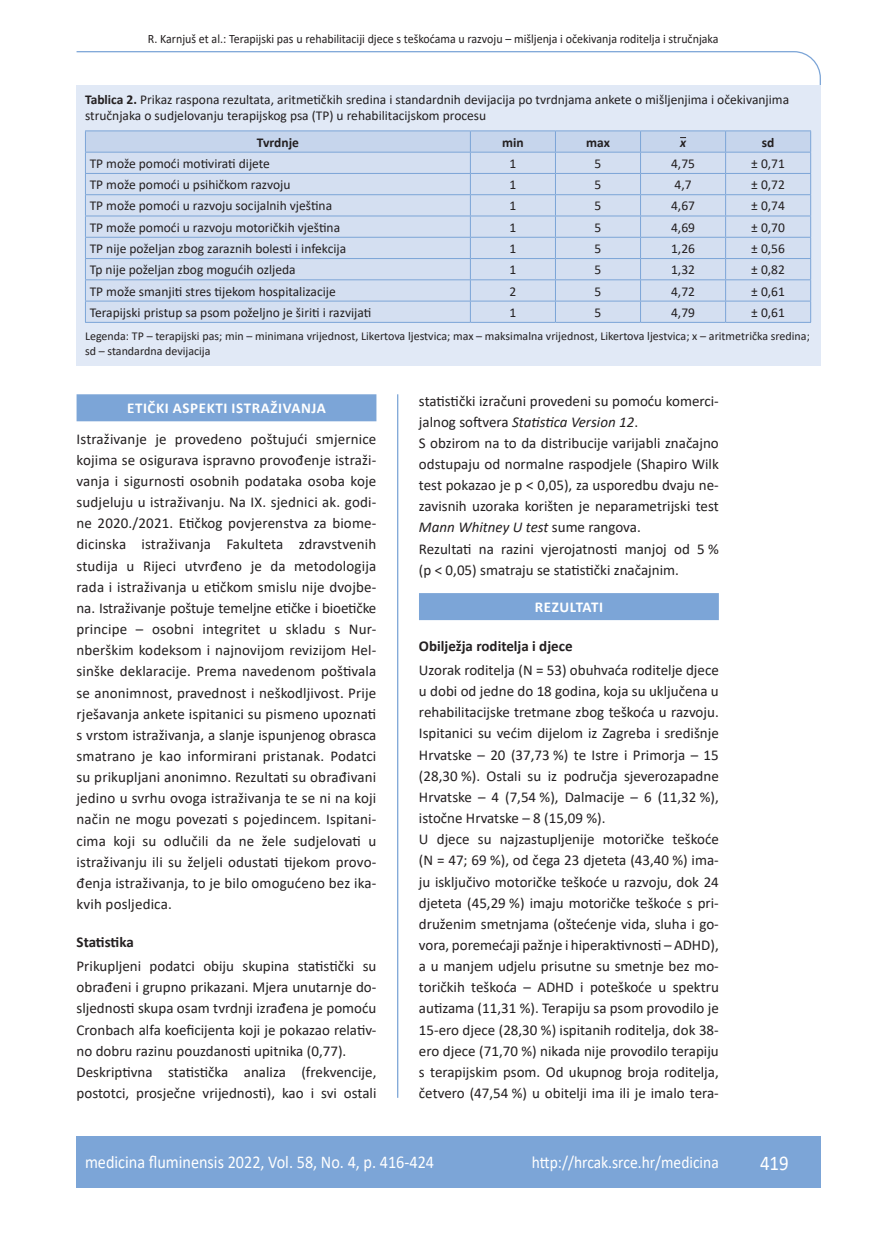
<style>
.page{position:relative;width:872px;height:1234px;background:#fff}
.page>*{position:absolute;margin:0;border:0;box-sizing:border-box;transform-origin:0 0}
.t1{font:21px "Calibri";color:#fff;scale:.9 1}
.t2{font:18px "Calibri";color:#fff;scale:.9 1}
.t3{font:17.25px "Calibri";color:#fff;scale:.9 1}
.t4{font:15px/21.1px "Calibri";color:#231f20}
.t5{font:700 15px "Calibri";letter-spacing:.04em;color:#fff}
.t6{font:700 15px "Calibri";color:#231f20}
.t7{font:13.5px/16.5px "Calibri";color:#231f20}
.t8{font:700 13.5px "Calibri";color:#231f20}
.t9{font:italic 700 13.5px "Calibri";color:#231f20;scale:.96 1}
.t10{font:12.75px "Calibri";color:#231f20;scale:.94 1}
.t11{font:12px/15px "Calibri";color:#231f20}
.s1{font-weight:700}
.s2{font-style:italic}
</style>
<div class="page">
<svg style="left:76px;top:51px;width:745px;height:275px"></svg>
<hr style="left:397px;top:394px;width:1px;height:703px;background:#7ca5d7">
<div style="left:77px;top:1135px;width:744px;height:51px;background:#7ca5d7"></div>
<div style="left:77px;top:394px;width:299px;height:27px;background:#7ca5d7"></div>
<div style="left:419px;top:593px;width:300px;height:27px;background:#7ca5d7"></div>
<div style="left:77px;top:85px;width:744px;height:280px;background:#e1e9f6"></div>
<hr style="left:85px;top:130px;width:385px;height:1px;background:#7ca5d7">
<hr style="left:470px;top:130px;width:85px;height:1px;background:#7ca5d7">
<hr style="left:555px;top:130px;width:85px;height:1px;background:#7ca5d7">
<hr style="left:640px;top:130px;width:85px;height:1px;background:#7ca5d7">
<hr style="left:725px;top:130px;width:86px;height:1px;background:#7ca5d7">
<hr style="left:85px;top:322px;width:385px;height:1px;background:#7ca5d7">
<hr style="left:470px;top:322px;width:85px;height:1px;background:#7ca5d7">
<hr style="left:555px;top:322px;width:85px;height:1px;background:#7ca5d7">
<hr style="left:640px;top:322px;width:85px;height:1px;background:#7ca5d7">
<hr style="left:725px;top:322px;width:86px;height:1px;background:#7ca5d7">
<svg style="left:85px;top:131px;width:726px;height:191px"></svg>
<p class="t10" style="left:148px;top:29px;width:608px">R. Karnjuš et al.: Terapijski pas u rehabilitaciji djece s teškoćama u razvoju – mišljenja i očekivanja roditelja i stručnjaka</p>
<p class="t7" style="left:85px;top:91px;width:705px"><span class="s1">Tablica 2.</span> Prikaz raspona rezultata, aritmetičkih sredina i standardnih devijacija po tvrdnjama ankete o mišljenjima i očekivanjima stručnjaka o sudjelovanju terapijskog psa (TP) u rehabilitacijskom procesu</p>
<p class="t8" style="left:257px;top:132px;width:44px">Tvrdnje</p>
<p class="t8" style="left:502px;top:132px;width:23px">min</p>
<p class="t8" style="left:586px;top:132px;width:25px">max</p>
<p class="t9" style="left:680px;top:132px;width:8px">x</p>
<p class="t8" style="left:762px;top:132px;width:14px">sd</p>
<p class="t7" style="left:90px;top:155px;width:182px">TP može pomoći motivirati dijete</p>
<p class="t7" style="left:509px;top:155px;width:8px">1</p>
<p class="t7" style="left:594px;top:155px;width:8px">5</p>
<p class="t7" style="left:671px;top:155px;width:25px">4,75</p>
<p class="t7" style="left:751px;top:155px;width:35px">± 0,71</p>
<p class="t7" style="left:90px;top:176px;width:202px">TP može pomoći u psihičkom razvoju</p>
<p class="t7" style="left:509px;top:176px;width:8px">1</p>
<p class="t7" style="left:594px;top:176px;width:8px">5</p>
<p class="t7" style="left:674px;top:176px;width:19px">4,7</p>
<p class="t7" style="left:751px;top:176px;width:35px">± 0,72</p>
<p class="t7" style="left:90px;top:197px;width:244px">TP može pomoći u razvoju socijalnih vještina</p>
<p class="t7" style="left:509px;top:197px;width:8px">1</p>
<p class="t7" style="left:594px;top:197px;width:8px">5</p>
<p class="t7" style="left:671px;top:197px;width:25px">4,67</p>
<p class="t7" style="left:751px;top:197px;width:35px">± 0,74</p>
<p class="t7" style="left:90px;top:218px;width:252px">TP može pomoći u razvoju motoričkih vještina</p>
<p class="t7" style="left:509px;top:218px;width:8px">1</p>
<p class="t7" style="left:594px;top:218px;width:8px">5</p>
<p class="t7" style="left:671px;top:218px;width:25px">4,69</p>
<p class="t7" style="left:751px;top:218px;width:35px">± 0,70</p>
<p class="t7" style="left:90px;top:240px;width:258px">TP nije poželjan zbog zaraznih bolesti i infekcija</p>
<p class="t7" style="left:509px;top:240px;width:8px">1</p>
<p class="t7" style="left:594px;top:240px;width:8px">5</p>
<p class="t7" style="left:671px;top:240px;width:25px">1,26</p>
<p class="t7" style="left:751px;top:240px;width:35px">± 0,56</p>
<p class="t7" style="left:90px;top:261px;width:207px">Tp nije poželjan zbog mogućih ozljeda</p>
<p class="t7" style="left:509px;top:261px;width:8px">1</p>
<p class="t7" style="left:594px;top:261px;width:8px">5</p>
<p class="t7" style="left:671px;top:261px;width:25px">1,32</p>
<p class="t7" style="left:751px;top:261px;width:35px">± 0,82</p>
<p class="t7" style="left:90px;top:282px;width:248px">TP može smanjiti stres tijekom hospitalizacije</p>
<p class="t7" style="left:509px;top:282px;width:8px">2</p>
<p class="t7" style="left:594px;top:282px;width:8px">5</p>
<p class="t7" style="left:671px;top:282px;width:25px">4,72</p>
<p class="t7" style="left:751px;top:282px;width:35px">± 0,61</p>
<p class="t7" style="left:90px;top:304px;width:283px">Terapijski pristup sa psom poželjno je širiti i razvijati</p>
<p class="t7" style="left:509px;top:304px;width:8px">1</p>
<p class="t7" style="left:594px;top:304px;width:8px">5</p>
<p class="t7" style="left:671px;top:304px;width:25px">4,79</p>
<p class="t7" style="left:751px;top:304px;width:35px">± 0,61</p>
<p class="t11" style="left:85px;top:328px;width:726px">Legenda: TP – terapijski pas; min – minimana vrijednost, Likertova ljestvica; max – maksimalna vrijednost, Likertova ljestvica; x – aritmetrička sredina; sd – standardna devijacija</p>
<p class="t5" style="left:127px;top:397px;width:55px">Etički aspekti</p>
<p class="t5" style="left:231px;top:397px;width:56px">istraživan</p>
<p class="t5" style="left:311px;top:397px;width:14px">ja</p>
<p class="t4" style="left:77px;top:427px;width:301px;text-align:justify">Istraživanje je provedeno poštujući smjernice kojima se osigurava ispravno provođenje istraži&shy;vanja i sigurnosti osobnih podataka osoba koje sudjeluju u istraživanju. Na IX. sjednici ak. godi&shy;ne 2020./2021. Etičkog povjerenstva za biome&shy;dicinska istraživanja Fakulteta zdravstvenih studija u Rijeci utvrđeno je da metodologija rada i istraživanja u etičkom smislu nije dvojbe&shy;na. Istraživanje poštuje temeljne etičke i bioetičke principe – osobni integritet u skladu s Nur&shy;nberškim kodeksom i najnovijom revizijom Hel&shy;sinške deklaracije. Prema navedenom poštivala se anonimnost, pravednost i neškodljivost. Prije rješavanja ankete ispitanici su pismeno upoznati s vrstom istraživanja, a slanje ispunjenog obrasca smatrano je kao informirani pristanak. Podatci su prikupljani anonimno. Rezultati su obrađivani jedino u svrhu ovoga istraživanja te se ni na koji način ne mogu povezati s pojedincem. Ispitani&shy;cima koji su odlučili da ne žele sudjelovati u istraživanju ili su željeli odustati tijekom provo&shy;đenja istraživanja, to je bilo omogućeno bez ika&shy;kvih posljedica.</p>
<p class="t6" style="left:77px;top:931px;width:59px">Statistika</p>
<p class="t4" style="left:77px;top:954px;width:301px">Prikupljeni podatci obiju skupina statistički su obrađeni i grupno prikazani. Mjera unutarnje do&shy;sljednosti skupa osam tvrdnji izrađena je pomoću Cronbach alfa koeficijenta koji je pokazao relativ&shy;no dobru razinu pouzdanosti upitnika (0,77).<br>Deskriptivna statistička analiza (frekvencije, postotci, prosječne vrijednosti), kao i svi ostali</p>
<p class="t4" style="left:419px;top:389px;width:301px">statistički izračuni provedeni su pomoću komerci&shy;jalnog softvera <span class="s2">Statistica Version 12</span>.<br>S obzirom na to da distribucije varijabli značajno odstupaju od normalne raspodjele (Shapiro Wilk test pokazao je p &lt; 0,05), za usporedbu dvaju ne&shy;zavisnih uzoraka korišten je neparametrijski test <span class="s2">Mann Whitney U test</span> sume rangova.<br>Rezultati na razini vjerojatnosti manjoj od 5 % (p &lt; 0,05) smatraju se statistički značajnim.</p>
<p class="t5" style="left:535px;top:596px;width:70px">REZULTATI</p>
<p class="t6" style="left:419px;top:635px;width:155px">Obilježja roditelja i djece</p>
<p class="t4" style="left:419px;top:659px;width:301px">Uzorak roditelja (N = 53) obuhvaća roditelje djece u dobi od jedne do 18 godina, koja su uključena u rehabilitacijske tretmane zbog teškoća u razvoju.<br>Ispitanici su većim dijelom iz Zagreba i središnje Hrvatske – 20 (37,73 %) te Istre i Primorja – 15 (28,30 %). Ostali su iz područja sjeverozapadne Hrvatske – 4 (7,54 %), Dalmacije – 6 (11,32 %), istočne Hrvatske – 8 (15,09 %).<br>U djece su najzastupljenije motoričke teškoće (N = 47; 69 %), od čega 23 djeteta (43,40 %) ima&shy;ju isključivo motoričke teškoće u razvoju, dok 24 djeteta (45,29 %) imaju motoričke teškoće s pri&shy;druženim smetnjama (oštećenje vida, sluha i go&shy;vora, poremećaji pažnje i hiperaktivnosti – ADHD), a u manjem udjelu prisutne su smetnje bez mo&shy;toričkih teškoća – ADHD i poteškoće u spektru autizama (11,31 %). Terapiju sa psom provodilo je 15-ero djece (28,30 %) ispitanih roditelja, dok 38- ero djece (71,70 %) nikada nije provodilo terapiju s terapijskim psom. Od ukupnog broja roditelja, četvero (47,54 %) u obitelji ima ili je imalo tera-</p>
<p class="t2" style="left:85px;top:1149px;width:389px">medicina fluminensis 2022, Vol. 58, No. 4, p. 416-424</p>
<p class="t3" style="left:532px;top:1150px;width:209px">http://hrcak.srce.hr/medicina</p>
<h1 class="t1" style="left:760px;top:1147px;width:33px">419</h1>
</div>
